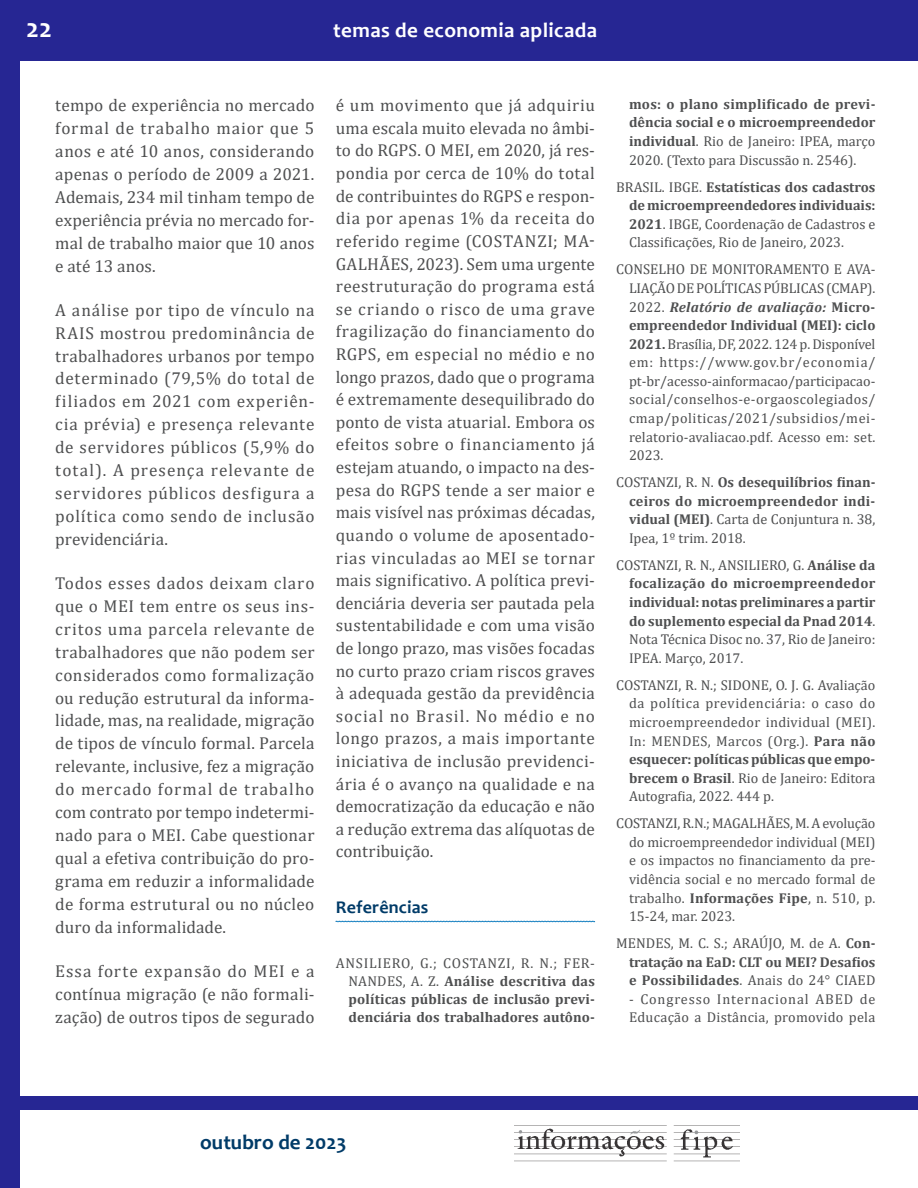
<style>
.page{position:relative;width:918px;height:1188px;background:#fff}
.page>*{position:absolute;margin:0;border:0;box-sizing:border-box;transform-origin:0 0}
.t1{font:700 27px "Candara";color:#fff}
.t2{font:700 21px "Candara";letter-spacing:.02em;color:#fff}
.t3{font:700 21px "Candara";color:#003b68}
.t4{font:700 18px "Candara";letter-spacing:.01em;color:#003b68}
.t5{font:17.25px/23px "Cambria";letter-spacing:.015em;color:#4e4f50;text-align:justify}
.t6{font:14.25px/18.6px "Cambria";letter-spacing:.005em;color:#4e4f50;text-align:justify}
.t7{font:700 14.25px/18.6px "Cambria";color:#4e4f50;text-align:justify}
.s1{font-weight:400}
.s2{font-weight:700}
.s3{font-weight:700;font-style:italic}
</style>
<div class="page">
<div style="left:0;top:0;width:20px;height:1188px;background:#262693"></div>
<div style="left:0;top:0;width:918px;height:61px;background:#262693"></div>
<div style="left:15px;top:1097px;width:903px;height:13px;background:#262693"></div>
<img style="left:514px;top:1125px;width:225px;height:37px">
<svg style="left:335px;top:921px;width:260px;height:1px"></svg>
<h1 class="t1" style="left:26px;top:12px;width:27px">22</h1>
<p class="t2" style="left:333px;top:17px;width:265px">temas de economia aplicada</p>
<p class="t5" style="left:55px;top:94px;width:261px">tempo de experiência no mercado formal de trabalho maior que 5 anos e até 10 anos, considerando apenas o período de 2009 a 2021.<br>Ademais, 234 mil tinham tempo de experiência prévia no mercado for&shy;mal de trabalho maior que 10 anos e até 13 anos.</p>
<p class="t5" style="left:55px;top:298px;width:261px">A análise por tipo de vínculo na RAIS mostrou predominância de trabalhadores urbanos por tempo determinado (79,5% do total de filiados em 2021 com experiên&shy;cia prévia) e presença relevante de servidores públicos (5,9% do total). A presença relevante de servidores públicos desfigura a política como sendo de inclusão previdenciária.</p>
<p class="t5" style="left:55px;top:572px;width:261px">Todos esses dados deixam claro que o MEI tem entre os seus ins&shy;critos uma parcela relevante de trabalhadores que não podem ser considerados como formalização ou redução estrutural da informa&shy;lidade, mas, na realidade, migração de tipos de vínculo formal. Parcela relevante, inclusive, fez a migração do mercado formal de trabalho com contrato por tempo indetermi&shy;nado para o MEI. Cabe questionar qual a efetiva contribuição do pro&shy;grama em reduzir a informalidade de forma estrutural ou no núcleo duro da informalidade.</p>
<p class="t5" style="left:55px;top:959px;width:261px">Essa forte expansão do MEI e a contínua migração (e não formali&shy;zação) de outros tipos de segurado</p>
<p class="t5" style="left:336px;top:94px;width:261px">é um movimento que já adquiriu uma escala muito elevada no âmbi&shy;to do RGPS. O MEI, em 2020, já res&shy;pondia por cerca de 10% do total de contribuintes do RGPS e respon&shy;dia por apenas 1% da receita do referido regime (Costan</p>
<p class="t5" style="left:336px;top:230px;width:261px;text-indent:202px">zi; Ma&shy;galhães, 2023). Sem uma urgente reestruturação do programa está se criando o risco de uma grave fragilização do financiamento do RGPS, em especial no médio e no longo prazos, dado que o programa é extremamente desequilibrado do ponto de vista atuarial. Embora os efeitos sobre o financiamento já estejam atuando, o impacto na des&shy;pesa do RGPS tende a ser maior e mais visível nas próximas décadas, quando o volume de aposentado&shy;rias vinculadas ao MEI se tornar mais significativo. A política previ&shy;denciária deveria ser pautada pela sustentabilidade e com uma visão de longo prazo, mas visões focadas no curto prazo criam riscos graves à adequada gestão da previdência social no Brasil. No médio e no longo prazos, a mais importante iniciativa de inclusão previdenci&shy;ária é o avanço na qualidade e na democratização da educação e não a redução extrema das alíquotas de contribuição.</p>
<p class="t4" style="left:336px;top:895px;width:94px">Referências</p>
<p class="t7" style="left:349px;top:954px;width:248px;line-height:18.1px;text-indent:-13px"><span class="s1">ANSILIERO, G.; COSTANZI, R. N.; FER-NANDES, A. Z.</span> Análise descritiva das políticas públicas de inclusão previ&shy;denciária dos trabalhadores autôno-</p>
<p class="t7" style="left:629px;top:94px;width:248px">mos: o plano simplificado de previ&shy;dência social e o microempreendedor individual<span class="s1">. Rio de Janeiro: IPEA, março 2020. (Texto para Discussão n. 2546).</span></p>
<p class="t6" style="left:629px;top:177px;width:248px;text-indent:-13px">BRASIL. IBGE. <span class="s2">Estatísticas dos cadastros de microempreendedores individuais:<br>2021</span>. IBGE, Coordenação de Cadastros e Classificações, Rio de Janeiro, 2023.</p>
<p class="t6" style="left:629px;top:260px;width:248px;text-indent:-13px">CONSELHO DE MONITORAMENTO E AVA-LIAÇÃO DE POLÍTICAS PÚBLICAS (CMAP).<br>2022. <span class="s3">Relatório de avaliação:</span> <span class="s2">Micro&shy;empreendedor Individual (MEI): ciclo 2021.</span> Brasília, DF, 2022. 124 p. Disponível em: https://www.gov.br/economia/ pt-br/acesso-ainformacao/participacao&shy;social/conselhos-e-orgaoscolegiados/ cmap/politicas/2021/subsidios/mei&shy;relatorio-avaliacao.pdf. Acesso em: set.<br>2023.</p>
<p class="t7" style="left:629px;top:473px;width:248px;text-indent:-13px"><span class="s1">COSTANZI, R. N.</span> Os desequilíbrios finan&shy;ceiros do microempreendedor indi&shy;vidual (MEI)<span class="s1">. Carta de Conjuntura n. 38, Ipea, 1º trim. 2018.</span></p>
<p class="t7" style="left:629px;top:555px;width:248px;text-indent:-13px"><span class="s1">COSTANZI, R. N., ANSILIERO, G.</span> Análise da focalização do microempreendedor individual: notas preliminares a partir do suplemento especial da Pnad 2014<span class="s1">.<br>Nota Técnica Disoc no. 37, Rio de Janeiro:<br>IPEA. Março, 2017.</span></p>
<p class="t6" style="left:629px;top:676px;width:248px;text-indent:-13px">COSTANZI, R. N.; SIDONE, O. J. G. Avaliação da política previdenciária: o caso do microempreendedor individual (MEI).<br>In: MENDES, Marcos (Org.). <span class="s2">Para não esquecer: políticas públicas que empo&shy;brecem o Brasil</span>. Rio de Janeiro: Editora Autografia, 2022. 444 p.</p>
<p class="t6" style="left:629px;top:814px;width:248px;text-indent:-13px">COSTANZI, R.N.; MAGALHÃES, M. A evolução do microempreendedor individual (MEI) e os impactos no financiamento da pre&shy;vidência social e no mercado formal de trabalho. <span class="s2">Informações Fipe</span>, n. 510, p.<br>15-24, mar. 2023.</p>
<p class="t7" style="left:629px;top:934px;width:248px;text-indent:-13px"><span class="s1">MENDES, M. C. S.; ARAÚJO, M. de A.</span> Con&shy;tratação na EaD: CLT ou MEI? Desafios e Possibilidades<span class="s1">. Anais do 24° CIAED</span></p>
<p class="t6" style="left:629px;top:990px;width:248px">- Congresso Internacional ABED de<br>Educação a Distância, promovido pela</p>
<p class="t3" style="left:200px;top:1129px;width:148px">outubro de 2023</p>
</div>
